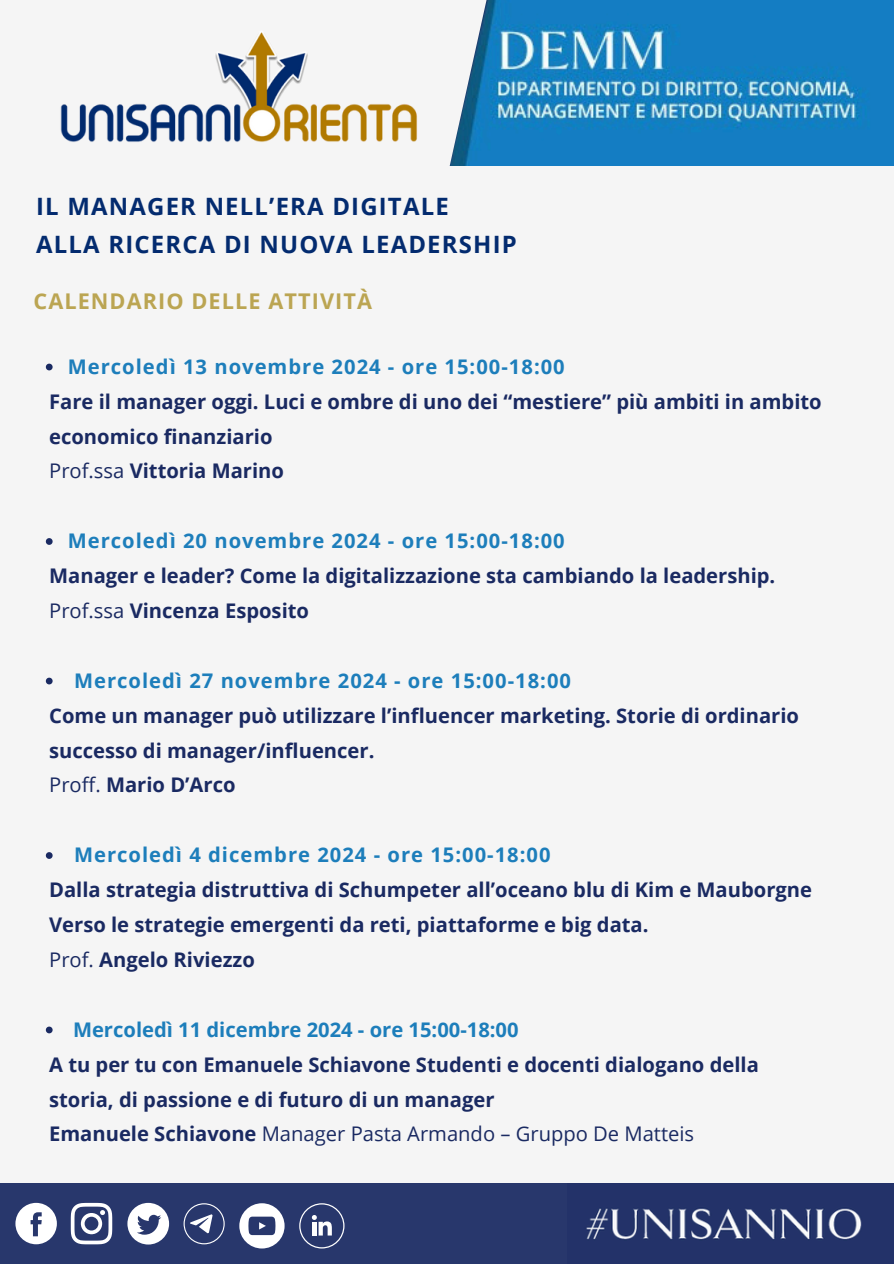
<style>
.page{position:relative;width:894px;height:1264px;background:#fff}
.page>*{position:absolute;margin:0;border:0;box-sizing:border-box;transform-origin:0 0}
.t1{font:700 23.85px/38.2px "Open Sans";letter-spacing:.05em;color:#032b6f}
.t2{font:700 21.6px "Open Sans";letter-spacing:.05em;color:#bba552}
.t3{font:700 20.1px "Open Sans";color:#1a2a62}
.t4{font:700 20.1px "Open Sans";letter-spacing:.05em;color:#1d7ebb}
.t5{font:20.1px "Open Sans";color:#1a2a62}
.t6{font:700 20.1px "Open Sans";color:#1d7ebb}
.s1{font-weight:400}
.s2{font-weight:700}
</style>
<div class="page">
<div style="left:0;top:0;width:893px;height:1263px;background:#f5f5f5"></div>
<img style="left:566px;top:1183px;width:327px;height:80px">
<div style="left:0;top:1183px;width:566px;height:80px;background:#28376c"></div>
<svg style="left:15px;top:1202px;width:42px;height:42px"></svg>
<svg style="left:71px;top:1202px;width:41px;height:42px"></svg>
<svg style="left:127px;top:1202px;width:42px;height:42px"></svg>
<svg style="left:183px;top:1203px;width:41px;height:41px"></svg>
<svg style="left:239px;top:1203px;width:45px;height:45px"></svg>
<svg style="left:299px;top:1203px;width:45px;height:45px"></svg>
<img style="left:492px;top:0;width:401px;height:166px">
<svg style="left:449px;top:0;width:43px;height:166px"></svg>
<img style="left:60px;top:32px;width:357px;height:110px">
<svg style="left:46px;top:363px;width:7px;height:7px"></svg>
<svg style="left:46px;top:538px;width:7px;height:7px"></svg>
<svg style="left:46px;top:677px;width:7px;height:7px"></svg>
<svg style="left:46px;top:852px;width:7px;height:6px"></svg>
<svg style="left:46px;top:1026px;width:7px;height:7px"></svg>
<h1 class="t1" style="left:36px;top:187px;width:482px">IL MANAGER NELL’ERA DIGITALE<br>ALLA RICERCA DI NUOVA LEADERSHIP</h1>
<h1 class="t2" style="left:33px;top:285px;width:340px">CALENDARIO DELLE ATTIVITÀ</h1>
<p class="t4" style="left:68px;top:352px;width:498px">Mercoledì 13 novembre 2024 - ore 15:00-18:00</p>
<p class="t3" style="left:49px;top:387px;width:773px">Fare il manager oggi. Luci e ombre di uno dei “mestiere” più ambiti in ambito</p>
<p class="t3" style="left:49px;top:422px;width:225px">economico finanziario</p>
<p class="t3" style="left:49px;top:457px;width:236px"><span class="s1">Prof.ssa</span> Vittoria Marino</p>
<p class="t4" style="left:68px;top:527px;width:498px">Mercoledì 20 novembre 2024 - ore 15:00-18:00</p>
<p class="t3" style="left:49px;top:561px;width:727px">Manager e leader? Come la digitalizzazione sta cambiando la leadership.</p>
<p class="t3" style="left:49px;top:596px;width:261px"><span class="s1">Prof.ssa</span> Vincenza Esposito</p>
<p class="t4" style="left:74px;top:666px;width:498px">Mercoledì 27 novembre 2024 - ore 15:00-18:00</p>
<p class="t3" style="left:49px;top:701px;width:751px">Come un manager può utilizzare l’influencer marketing. Storie di ordinario</p>
<p class="t3" style="left:49px;top:736px;width:326px">successo di manager/influencer.</p>
<p class="t3" style="left:49px;top:771px;width:188px"><span class="s1">Proff.</span> Mario D’Arco</p>
<p class="t4" style="left:74px;top:840px;width:478px">Mercoledì 4 dicembre 2024 - ore 15:00-18:00</p>
<p class="t3" style="left:49px;top:875px;width:764px">Dalla strategia distruttiva di Schumpeter all’oceano blu di Kim e Mauborgne</p>
<p class="t3" style="left:49px;top:910px;width:600px">Verso le strategie emergenti da reti, piattaforme e big data.</p>
<p class="t3" style="left:49px;top:945px;width:207px"><span class="s1">Prof.</span> Angelo Riviezzo</p>
<p class="t6" style="left:73px;top:1015px;width:447px">Mercoledì 11 dicembre 2024 - ore 15:00-18:00</p>
<p class="t3" style="left:49px;top:1050px;width:711px">A tu per tu con Emanuele Schiavone Studenti e docenti dialogano della</p>
<p class="t3" style="left:49px;top:1085px;width:446px">storia, di passione e di futuro di un manager</p>
<p class="t5" style="left:49px;top:1119px;width:646px"><span class="s2">Emanuele Schiavone</span> Manager Pasta Armando – Gruppo De Matteis</p>
</div>
